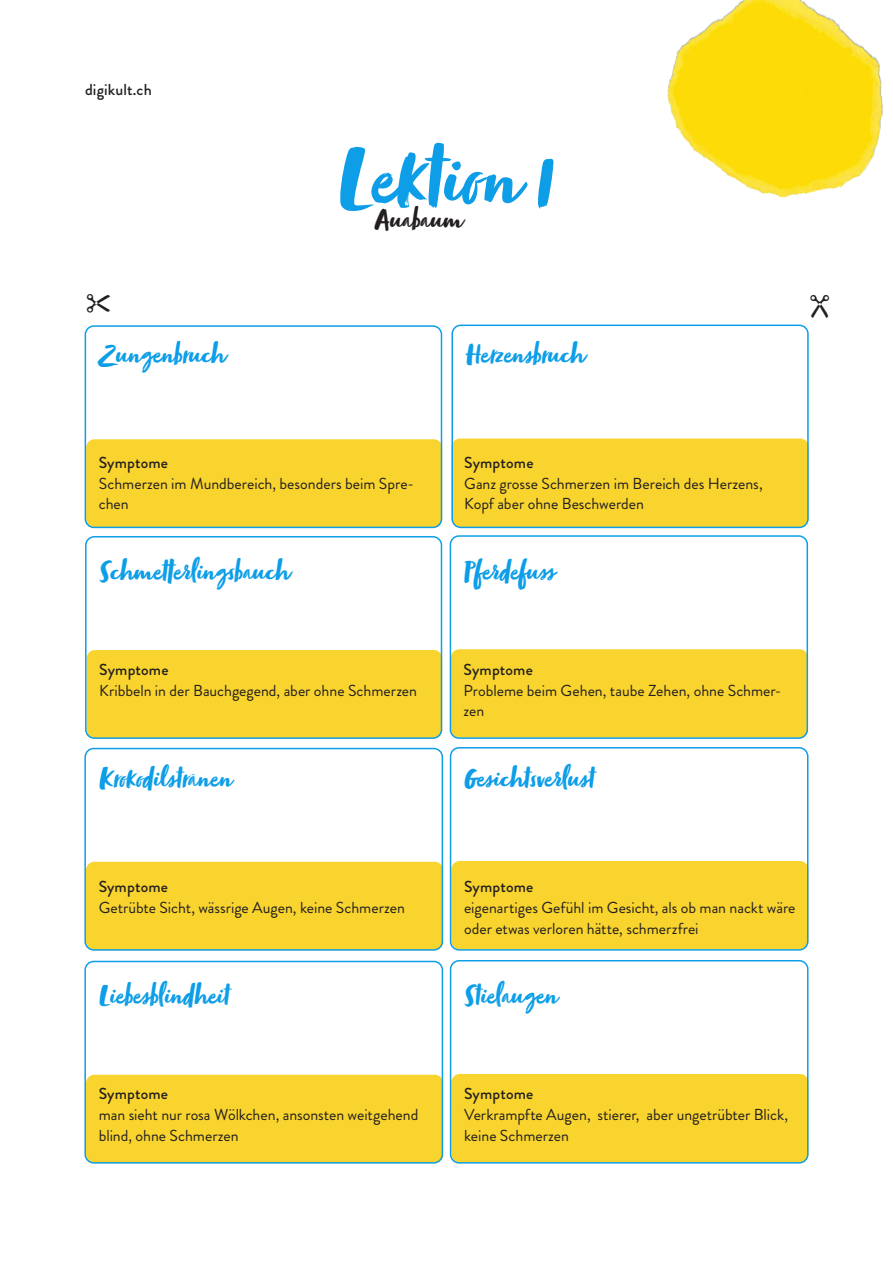
<style>
.page{position:relative;width:893px;height:1263px;background:#fff}
.page>*{position:absolute;margin:0;border:0;box-sizing:border-box;transform-origin:0 0}
.t1{font:90px "Zooja Pro";color:#0d9ee7}
.t2{font:30px "Zooja Pro";color:#0d9ee7}
.t3{font:30px "Zooja Pro";color:#231f20}
.t4{font:15.9px/20.7px "Brandon Grotesque";color:#231f20}
.t5{font:500 15.9px "Brandon Grotesque";letter-spacing:.01em;color:#231f20}
</style>
<div class="page">
<img style="left:667px;top:0;width:216px;height:198px">
<div style="left:451px;top:649px;width:357px;height:89px;background:#f9d42e;border-radius:9px"></div>
<div style="left:450px;top:535px;width:358px;height:204px;border:2px solid #0d9ee7;border-radius:9px"></div>
<div style="left:451px;top:438px;width:358px;height:89px;background:#f9d42e;border-radius:9px"></div>
<div style="left:86px;top:439px;width:356px;height:89px;background:#f9d42e;border-radius:9px"></div>
<div style="left:87px;top:650px;width:355px;height:88px;background:#f9d42e;border-radius:9px"></div>
<div style="left:451px;top:861px;width:357px;height:88px;background:#f9d42e;border-radius:9px"></div>
<div style="left:86px;top:862px;width:357px;height:88px;background:#f9d42e;border-radius:9px"></div>
<div style="left:451px;top:1074px;width:357px;height:88px;background:#f9d42e;border-radius:9px"></div>
<div style="left:86px;top:1075px;width:357px;height:88px;background:#f9d42e;border-radius:9px"></div>
<div style="left:450px;top:747px;width:358px;height:204px;border:2px solid #0d9ee7;border-radius:9px"></div>
<div style="left:451px;top:325px;width:358px;height:203px;border:2px solid #0d9ee7;border-radius:9px"></div>
<div style="left:85px;top:325px;width:357px;height:203px;border:2px solid #0d9ee7;border-radius:9px"></div>
<div style="left:85px;top:536px;width:357px;height:203px;border:2px solid #0d9ee7;border-radius:9px"></div>
<div style="left:450px;top:960px;width:358px;height:203px;border:2px solid #0d9ee7;border-radius:9px"></div>
<div style="left:84px;top:961px;width:359px;height:202px;border:2px solid #0d9ee7;border-radius:9px"></div>
<div style="left:84px;top:748px;width:359px;height:203px;border:2px solid #0d9ee7;border-radius:9px"></div>
<p class="t5" style="left:85px;top:79px;width:68px">digikult.ch</p>
<h1 class="t1" style="left:337px;top:125px;width:220px">Lektion 1</h1>
<h2 class="t3" style="left:375px;top:201px;width:88px">Auabaum</h2>
<h2 class="t2" style="left:99px;top:336px;width:127px">Zungenbruch</h2>
<h2 class="t2" style="left:466px;top:336px;width:119px">Herzensbruch</h2>
<p class="t5" style="left:99px;top:452px;width:71px">Symptome</p>
<p class="t4" style="left:99px;top:473px;width:317px">Schmerzen im Mundbereich, besonders beim Spre&shy;chen</p>
<h2 class="t2" style="left:99px;top:553px;width:191px">Schmetterlingsbauch</h2>
<p class="t5" style="left:99px;top:659px;width:71px">Symptome</p>
<p class="t4" style="left:99px;top:680px;width:319px">Kribbeln in der Bauchgegend, aber ohne Schmerzen</p>
<h2 class="t2" style="left:99px;top:760px;width:134px">Krokodilstränen</h2>
<p class="t5" style="left:99px;top:876px;width:71px">Symptome</p>
<p class="t4" style="left:99px;top:897px;width:308px">Getrübte Sicht, wässrige Augen, keine Schmerzen</p>
<p class="t5" style="left:464px;top:452px;width:71px">Symptome</p>
<p class="t4" style="left:464px;top:473px;width:300px">Ganz grosse Schmerzen im Bereich des Herzens,<br>Kopf aber ohne Beschwerden</p>
<h2 class="t2" style="left:464px;top:553px;width:96px">Pferdefuss</h2>
<p class="t5" style="left:464px;top:659px;width:71px">Symptome</p>
<p class="t4" style="left:464px;top:680px;width:319px">Probleme beim Gehen, taube Zehen, ohne Schmer&shy;zen</p>
<h2 class="t2" style="left:464px;top:760px;width:131px">Gesichtsverlust</h2>
<p class="t5" style="left:464px;top:876px;width:71px">Symptome</p>
<p class="t4" style="left:464px;top:897px;width:333px">eigenartiges Gefühl im Gesicht, als ob man nackt wäre oder etwas verloren hätte, schmerzfrei</p>
<h2 class="t2" style="left:99px;top:978px;width:132px">Liebesblindheit</h2>
<h2 class="t2" style="left:464px;top:978px;width:95px">Stielaugen</h2>
<p class="t5" style="left:99px;top:1083px;width:71px">Symptome</p>
<p class="t4" style="left:99px;top:1104px;width:321px">man sieht nur rosa Wölkchen, ansonsten weitgehend blind, ohne Schmerzen</p>
<p class="t5" style="left:464px;top:1083px;width:71px">Symptome</p>
<p class="t4" style="left:464px;top:1104px;width:325px">Verkrampfte Augen, stierer, aber ungetrübter Blick, keine Schmerzen</p>
</div>
